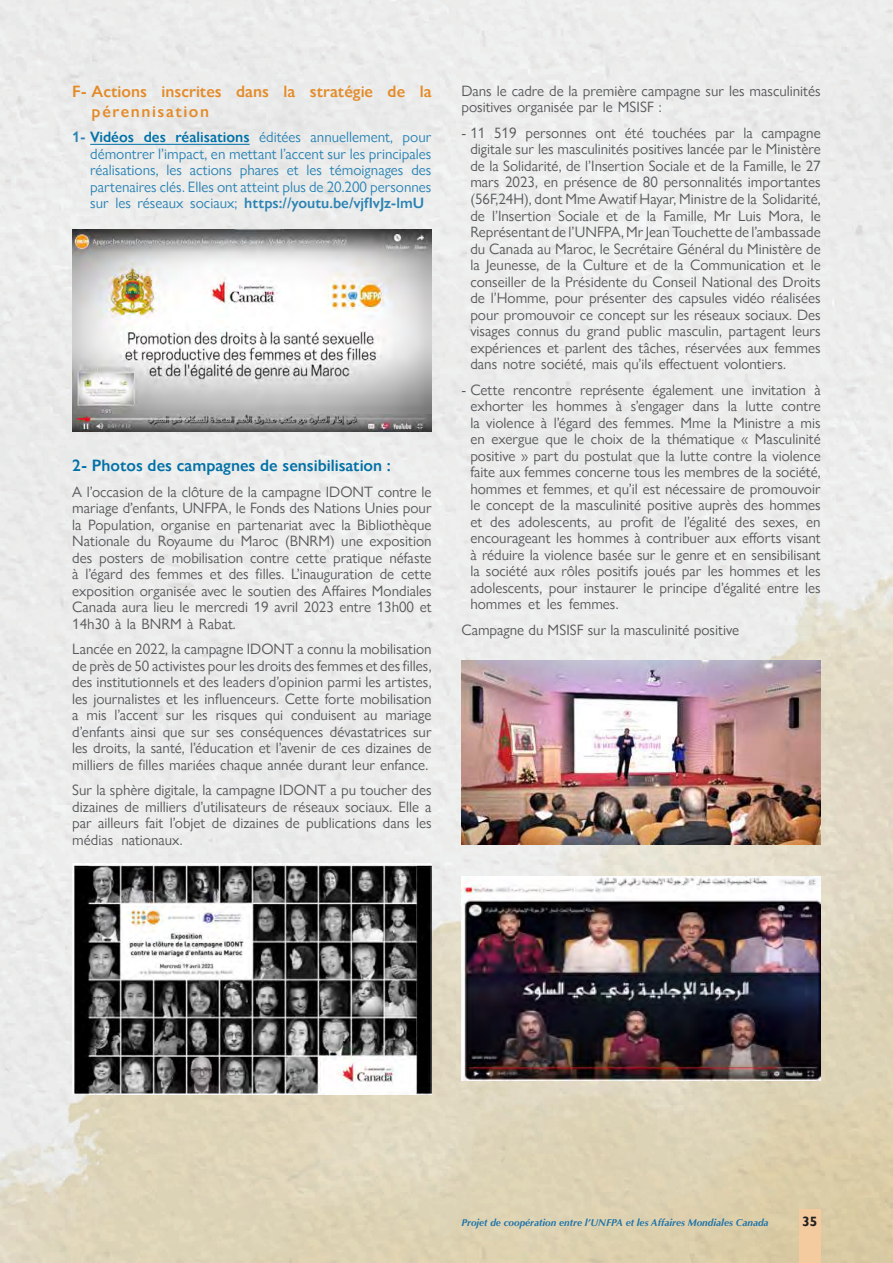
<style>
.page{position:relative;width:893px;height:1263px;background:#fff}
.page>*{position:absolute;margin:0;border:0;box-sizing:border-box;transform-origin:0 0}
.t1{font:600 16.5px/19.5px "Gill Sans Nova";color:#e48b29}
.t2{font:600 16.5px "Gill Sans Nova";color:#0071a7}
.t3{font:15px/16.5px "Gill Sans Nova";color:#57585a;text-align:justify}
.t4{font:15px/16.5px "Gill Sans Nova";color:#2b83b4;text-align:justify}
.t5{font:700 13.5px "Gill Sans Nova";color:#231f20}
.t6{font:italic 700 10.05px "Optima";color:#2074a8}
.s1{font-weight:600}
.s2{font-weight:600;color:#0071a7}
</style>
<div class="page">
<img style="left:0;top:0;width:893px;height:1263px">
<div style="left:799px;top:1209px;width:21px;height:54px;background:#f4cb9f"></div>
<hr style="left:90px;top:144px;width:160px;height:1px;background:#0071a7">
<img style="left:72px;top:230px;width:359px;height:202px">
<img style="left:72px;top:863px;width:359px;height:231px">
<img style="left:461px;top:660px;width:360px;height:184px">
<img style="left:461px;top:877px;width:359px;height:204px">
<p class="t1" style="left:92px;top:82px;width:341px;text-indent:-19px">F- Actions inscrites dans la stratégie de la pérennisation</p>
<p class="t4" style="left:90px;top:129px;width:343px;text-indent:-18px"><span class="s1">1-</span> <span class="s2">Vidéos des réalisations</span> éditées annuellement, pour démontrer l’impact, en mettant l’accent sur les principales réalisations, les actions phares et les témoignages des partenaires clés. Elles ont atteint plus de 20.200 personnes sur les réseaux sociaux; <span class="s1">https://youtu.be/vjfIvJz-lmU</span></p>
<p class="t2" style="left:72px;top:455px;width:320px">2- Photos des campagnes de sensibilisation :</p>
<p class="t3" style="left:72px;top:483px;width:361px">A l’occasion de la clôture de la campagne IDONT contre le mariage d’enfants, UNFPA, le Fonds des Nations Unies pour la Population, organise en partenariat avec la Bibliothèque Nationale du Royaume du Maroc (BNRM) une exposition des posters de mobilisation contre cette pratique néfaste à l’égard des femmes et des filles. L’inauguration de cette exposition organisée avec le soutien des Affaires Mondiales Canada aura lieu le mercredi 19 avril 2023 entre 13h00 et 14h30 à la BNRM à Rabat.</p>
<p class="t3" style="left:72px;top:641px;width:361px">Lancée en 2022, la campagne IDONT a connu la mobilisation de près de 50 activistes pour les droits des femmes et des filles, des institutionnels et des leaders d’opinion parmi les artistes, les journalistes et les influenceurs. Cette forte mobilisation a mis l’accent sur les risques qui conduisent au mariage d’enfants ainsi que sur ses conséquences dévastatrices sur les droits, la santé, l’éducation et l’avenir de ces dizaines de milliers de filles mariées chaque année durant leur enfance.</p>
<p class="t3" style="left:72px;top:782px;width:361px">Sur la sphère digitale, la campagne IDONT a pu toucher des dizaines de milliers d’utilisateurs de réseaux sociaux. Elle a par ailleurs fait l’objet de dizaines de publications dans les médias nationaux.</p>
<p class="t3" style="left:461px;top:82px;width:361px">Dans le cadre de la première campagne sur les masculinités positives organisée par le MSISF :</p>
<p class="t3" style="left:470px;top:124px;width:352px;text-indent:-9px">- 11 519 personnes ont été touchées par la campagne digitale sur les masculinités positives lancée par le Ministère de la Solidarité, de l’Insertion Sociale et de la Famille, le 27 mars 2023, en présence de 80 personnalités importantes (56F,24H), dont Mme Awatif Hayar, Ministre de la Solidarité, de l’Insertion Sociale et de la Famille, Mr Luis Mora, le Représentant de l’UNFPA, Mr Jean Touchette de l’ambassade du Canada au Maroc, le Secrétaire Général du Ministère de la Jeunesse, de la Culture et de la Communication et le conseiller de la Présidente du Conseil National des Droits de l’Homme, pour présenter des capsules vidéo réalisées pour promouvoir ce concept sur les réseaux sociaux. Des visages connus du grand public masculin, partagent leurs expériences et parlent des tâches, réservées aux femmes dans notre société, mais qu’ils effectuent volontiers.</p>
<p class="t3" style="left:470px;top:381px;width:352px;text-indent:-9px">- Cette rencontre représente également une invitation à exhorter les hommes à s’engager dans la lutte contre la violence à l’égard des femmes. Mme la Ministre a mis en exergue que le choix de la thématique « Masculinité positive » part du postulat que la lutte contre la violence faite aux femmes concerne tous les membres de la société, hommes et femmes, et qu’il est nécessaire de promouvoir le concept de la masculinité positive auprès des hommes et des adolescents, au profit de l’égalité des sexes, en encourageant les hommes à contribuer aux efforts visant à réduire la violence basée sur le genre et en sensibilisant la société aux rôles positifs joués par les hommes et les adolescents, pour instaurer le principe d’égalité entre les hommes et les femmes.</p>
<p class="t3" style="left:461px;top:621px;width:279px">Campagne du MSISF sur la masculinité positive</p>
<p class="t6" style="left:461px;top:1216px;width:309px">Projet de coopération entre l’UNFPA et les Affaires Mondiales Canada</p>
<p class="t5" style="left:802px;top:1213px;width:17px">35</p>
</div>
